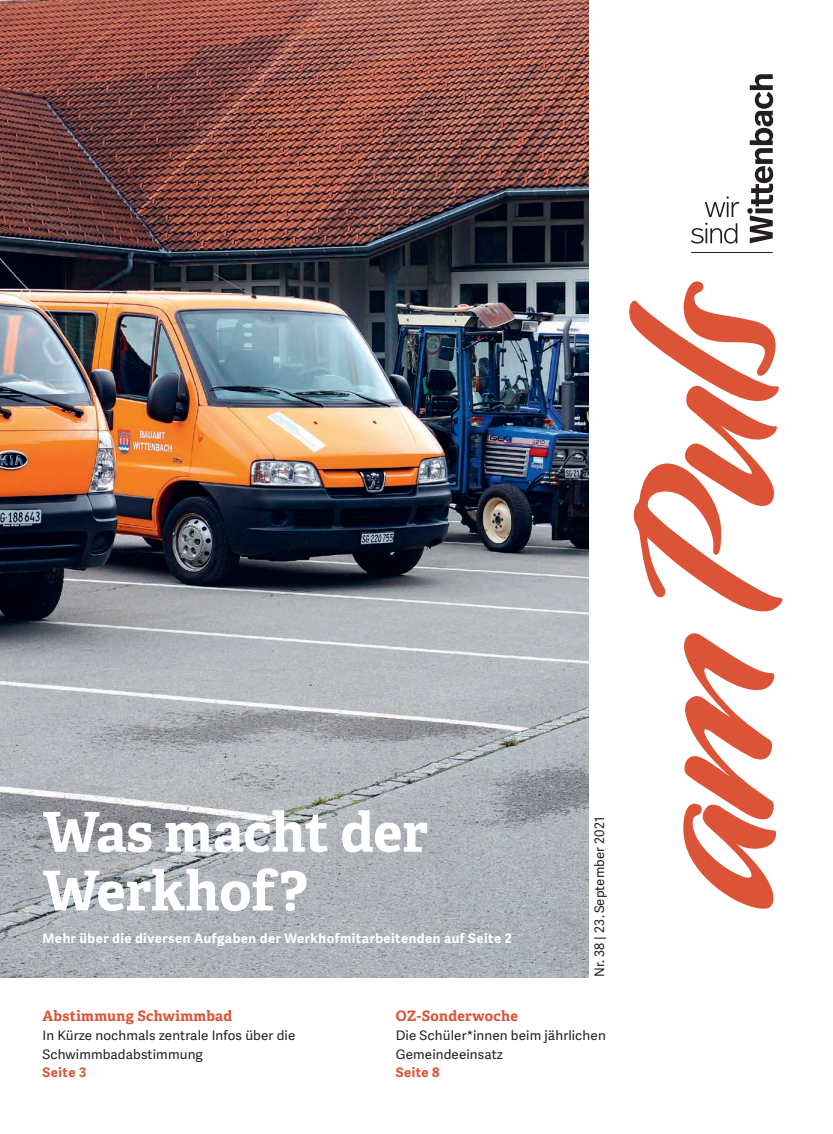
<style>
.page{position:relative;width:833px;height:1134px;background:#fff}
.page>*{position:absolute;margin:0;border:0;box-sizing:border-box;transform-origin:0 0}
.t1{font:700 55px/58.8px "Adelle";letter-spacing:-.005em;color:#fff}
.t2{font:700 14.38px "Adelle";letter-spacing:.02em;color:#db5437}
.t3{font:13.12px/18.8px "Adelle Sans";letter-spacing:.01em;color:#231f20}
.t4{font:700 13.12px "Adelle Sans";letter-spacing:.035em;color:#fff}
.t5{font:700 13.12px "Adelle Sans";letter-spacing:.035em;color:#db5437}
</style>
<div class="page">
<img style="left:0;top:0;width:589px;height:977px">
<svg style="left:629px;top:281px;width:154px;height:628px"></svg>
<hr style="left:691px;top:252px;width:81px;height:1px;background:#231f20">
<svg style="left:747px;top:74px;width:26px;height:169px"></svg>
<svg style="left:691px;top:223px;width:46px;height:21px"></svg>
<svg style="left:705px;top:196px;width:34px;height:21px"></svg>
<h1 class="t1" style="left:43px;top:803px;width:387px">Was macht der<br>Werkhof?</h1>
<p class="t4" style="left:43px;top:931px;width:471px">Mehr über die diversen Aufgaben der Werkhofmitarbeitenden auf Seite 2</p>
<p class="t3" style="left:590px;top:977px;width:162px;rotate:-90deg">Nr. 38 | 23. September 2021</p>
<p class="t2" style="left:43px;top:1007px;width:191px">Abstimmung Schwimmbad</p>
<p class="t3" style="left:43px;top:1026px;width:254px">In Kürze nochmals zentrale Infos über die<br>Schwimmbadabstimmung</p>
<p class="t5" style="left:43px;top:1065px;width:45px">Seite 3</p>
<p class="t2" style="left:396px;top:1007px;width:124px">OZ-Sonderwoche</p>
<p class="t3" style="left:396px;top:1026px;width:211px">Die Schüler*innen beim jährlichen<br>Gemeindeeinsatz</p>
<p class="t5" style="left:396px;top:1065px;width:45px">Seite 8</p>
</div>
